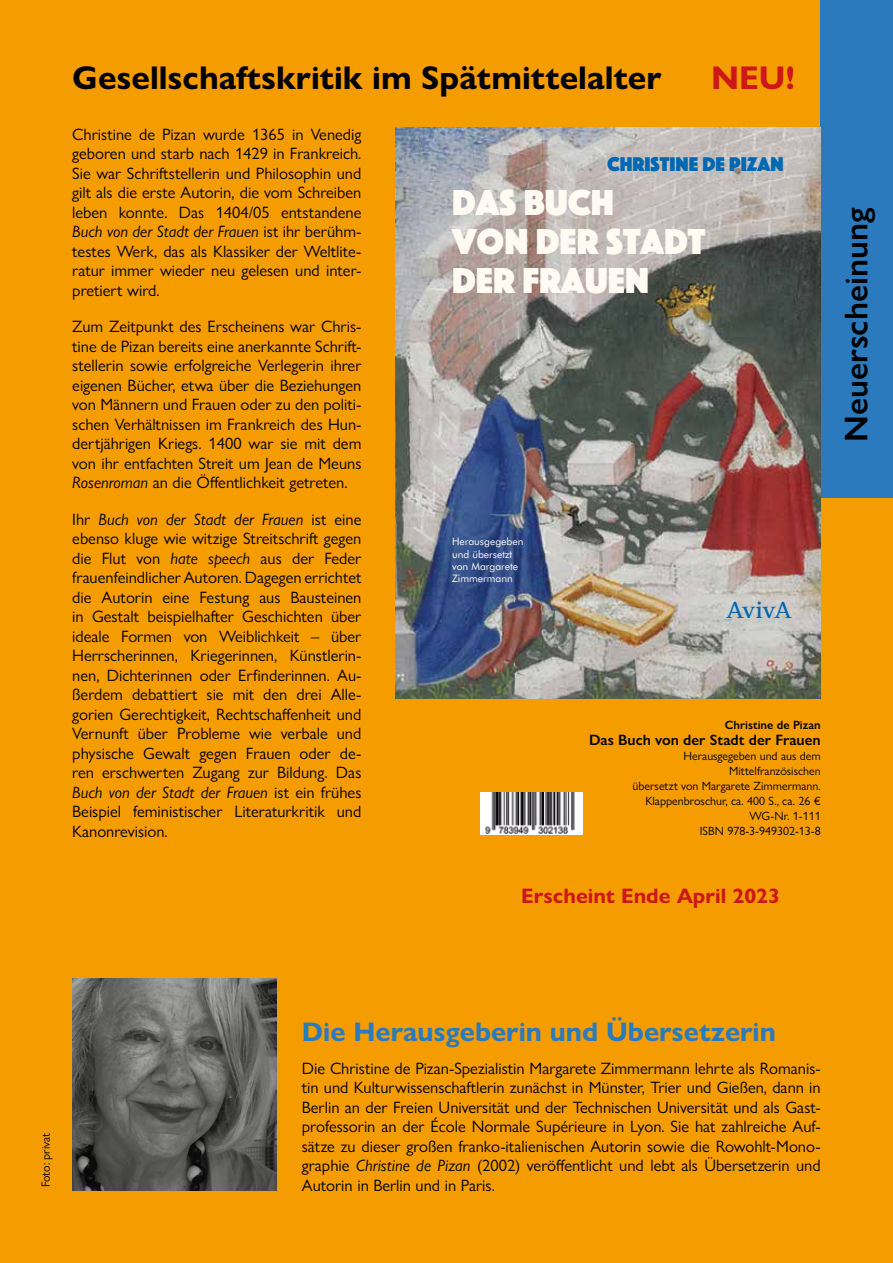
<style>
.page{position:relative;width:893px;height:1263px;background:#f59c00}
.page>*{position:absolute;margin:0;border:0;box-sizing:border-box;transform-origin:0 0}
.t1{font:37.5px/39.3px "Phosphate Solid";color:#fffaf2}
.t2{font:700 33px "Gill Sans Nova";color:#000}
.t3{font:600 33px "Gill Sans Nova";color:#000}
.t4{font:700 33px "Gill Sans Nova";color:#cd1719}
.t5{font:700 27px "Gill Sans Nova";color:#2b7abe}
.t6{font:700 24.3px "Rotis Serif";color:#0067b1}
.t7{font:700 21px "Gill Sans Nova";color:#cd1719}
.t8{font:20.7px "Phosphate Solid";color:#0067b1}
.t9{font:16.5px/19.5px "Gill Sans Nova";color:#000;text-align:justify}
.t10{font:600 15px "Gill Sans Nova";color:#000}
.t11{font:12px/15px "Gill Sans Nova";color:#000;text-align:right}
.t12{font:600 12px "Gill Sans Nova";color:#000}
.t13{font:10.35px/12.3px "Futura BT";color:#fffaf2}
.s1{font-style:italic}
</style>
<div class="page">
<div style="left:821px;top:0;width:72px;height:497px;background:#2b7abe"></div>
<img style="left:395px;top:128px;width:426px;height:571px">
<img style="left:72px;top:978px;width:204px;height:213px">
<div style="left:480px;top:792px;width:103px;height:43px;background:#fff"></div>
<img style="left:485px;top:792px;width:90px;height:42px">
<h2 class="t2" style="left:72px;top:58px;width:591px">Gesellschaftskritik im Spätmittelalter</h2>
<h2 class="t4" style="left:711px;top:58px;width:86px">NEU!</h2>
<p class="t9" style="left:72px;top:124px;width:291px">Christine de Pizan wurde 1365 in Venedig geboren und starb nach 1429 in Frankreich.<br>Sie war Schriftstellerin und Philosophin und gilt als die erste Autorin, die vom Schreiben leben konnte. Das 1404/05 entstandene <span class="s1">Buch von der Stadt der Frauen</span> ist ihr berühm&shy;testes Werk, das als Klassiker der Weltlite&shy;ratur immer wieder neu gelesen und inter&shy;pretiert wird.</p>
<p class="t9" style="left:72px;top:317px;width:291px">Zum Zeitpunkt des Erscheinens war Chris&shy;tine de Pizan bereits eine anerkannte Schrift&shy;stellerin sowie erfolgreiche Verlegerin ihrer eigenen Bücher, etwa über die Beziehungen von Männern und Frauen oder zu den politi&shy;schen Verhältnissen im Frankreich des Hun&shy;dertjährigen Kriegs. 1400 war sie mit dem von ihr entfachten Streit um Jean de Meuns <span class="s1">Rosenroman</span> an die Öffentlichkeit getreten.</p>
<p class="t9" style="left:72px;top:509px;width:291px">Ihr <span class="s1">Buch von der Stadt der Frauen</span> ist eine ebenso kluge wie witzige Streitschrift gegen die Flut von <span class="s1">hate speech</span> aus der Feder frauenfeindlicher Autoren. Dagegen errichtet die Autorin eine Festung aus Bausteinen in Gestalt beispielhafter Geschichten über ideale Formen von Weiblichkeit – über Herrscherinnen, Kriegerinnen, Künstlerin&shy;nen, Dichterinnen oder Erfinderinnen. Au&shy;ßerdem debattiert sie mit den drei Alle&shy;gorien Gerechtigkeit, Rechtschaffenheit und Vernunft über Probleme wie verbale und physische Gewalt gegen Frauen oder de&shy;ren erschwerten Zugang zur Bildung. Das <span class="s1">Buch von der Stadt der Frauen</span> ist ein frühes Beispiel feministischer Literaturkritik und Kanonrevision.</p>
<p class="t8" style="left:607px;top:149px;width:178px">CHRISTINE DE PIZAN</p>
<h1 class="t1" style="left:452px;top:181px;width:255px">DAS BUCH<br>VON DER STADT<br>DER FRAUEN</h1>
<p class="t13" style="left:452px;top:535px;width:73px">Herausgegeben und übersetzt von Margarete<br>Zimmermann</p>
<h3 class="t6" style="left:726px;top:595px;width:67px">AvivA</h3>
<p class="t12" style="left:725px;top:717px;width:97px">Christine de Pizan</p>
<p class="t10" style="left:589px;top:731px;width:233px">Das Buch von der Stadt der Frauen</p>
<p class="t11" style="left:633px;top:748px;width:190px">Herausgegeben und aus dem<br>Mittelfranzösischen<br>übersetzt von Margarete Zimmermann.<br>Klappenbroschur, ca. 400 S., ca. 26 €<br>WG-Nr. 1-111<br>ISBN 978-3-949302-13-8</p>
<p class="t7" style="left:521px;top:882px;width:260px">Erscheint Ende April 2023</p>
<h2 class="t3" style="left:836px;top:442px;width:236px;rotate:-90deg">Neuerscheinung</h2>
<p class="t11" style="left:38px;top:1187px;width:56px;rotate:-90deg">Foto: privat</p>
<h3 class="t5" style="left:302px;top:1015px;width:475px">Die Herausgeberin und Übersetzerin</h3>
<p class="t9" style="left:302px;top:1058px;width:520px">Die Christine de Pizan-Spezialistin Margarete Zimmermann lehrte als Romanis&shy;tin und Kulturwissenschaftlerin zunächst in Münster, Trier und Gießen, dann in Berlin an der Freien Universität und der Technischen Universität und als Gast&shy;professorin an der École Normale Supérieure in Lyon. Sie hat zahlreiche Auf&shy;sätze zu dieser großen franko-italienischen Autorin sowie die Rowohlt-Mono&shy;graphie <span class="s1">Christine de Pizan</span> (2002) veröffentlicht und lebt als Übersetzerin und Autorin in Berlin und in Paris.</p>
</div>
